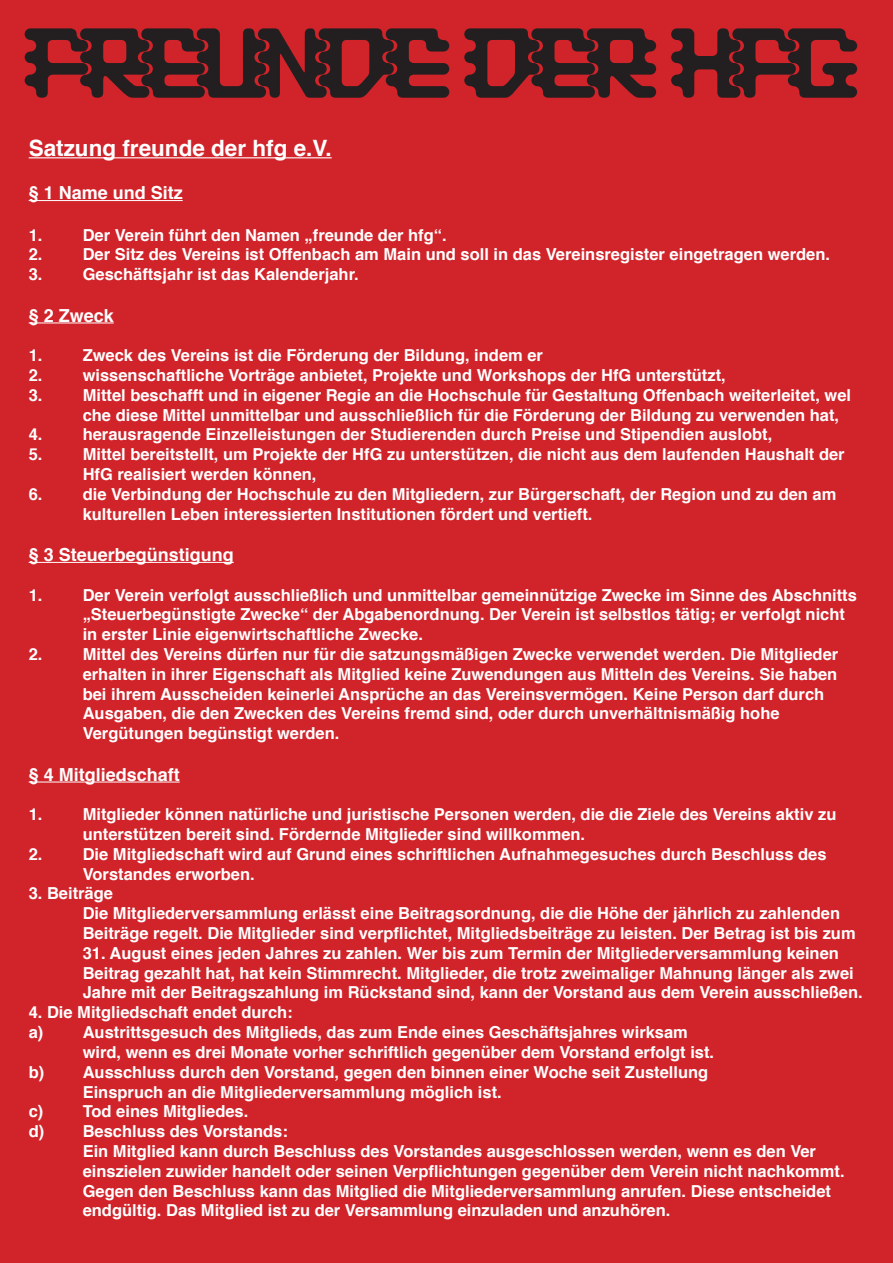
<style>
.page{position:relative;width:893px;height:1263px;background:#d1232a}
.page>*{position:absolute;margin:0;border:0;box-sizing:border-box;transform-origin:0 0}
.t1{font:115.5px "CLUSTER";color:#231f20}
.t2{font:700 22.5px "Helvetica";color:#fff}
.t3{font:700 18px "Helvetica";color:#fff}
.t4{font:700 16.5px/19.8px "Helvetica";color:#fff}
</style>
<div class="page">
<hr style="left:29px;top:157px;width:303px;height:1px;background:#fff">
<hr style="left:29px;top:200px;width:154px;height:1px;background:#fff">
<hr style="left:29px;top:322px;width:85px;height:1px;background:#fff">
<hr style="left:29px;top:562px;width:205px;height:1px;background:#fff">
<hr style="left:29px;top:781px;width:151px;height:1px;background:#fff">
<p class="t1" style="left:29px;top:5px;width:826px">FREUNDE DER HFG</p>
<p class="t2" style="left:29px;top:130px;width:304px">Satzung freunde der hfg e.V.</p>
<p class="t3" style="left:29px;top:178px;width:156px">§ 1 Name und Sitz</p>
<p class="t4" style="left:29px;top:225px;width:15px">1.</p>
<p class="t4" style="left:83px;top:225px;width:365px">Der Verein führt den Namen „freunde der hfg“.</p>
<p class="t4" style="left:29px;top:245px;width:15px">2.</p>
<p class="t4" style="left:83px;top:245px;width:749px">Der Sitz des Vereins ist Offenbach am Main und soll in das Vereinsregister eingetragen werden.</p>
<p class="t4" style="left:29px;top:265px;width:15px">3.</p>
<p class="t4" style="left:83px;top:265px;width:278px">Geschäftsjahr ist das Kalenderjahr.</p>
<p class="t3" style="left:29px;top:301px;width:87px">§ 2 Zweck</p>
<p class="t4" style="left:29px;top:346px;width:15px">1.</p>
<p class="t4" style="left:83px;top:346px;width:462px">Zweck des Vereins ist die Förderung der Bildung, indem er</p>
<p class="t4" style="left:29px;top:365px;width:15px">2.</p>
<p class="t4" style="left:83px;top:365px;width:645px">wissenschaftliche Vorträge anbietet, Projekte und Workshops der HfG unterstützt,</p>
<p class="t4" style="left:29px;top:385px;width:15px">3.</p>
<p class="t4" style="left:83px;top:385px;width:770px">Mittel beschafft und in eigener Regie an die Hochschule für Gestaltung Offenbach weiterleitet, wel che diese Mittel unmittelbar und ausschließlich für die Förderung der Bildung zu verwenden hat,</p>
<p class="t4" style="left:29px;top:425px;width:15px">4.</p>
<p class="t4" style="left:83px;top:425px;width:691px">herausragende Einzelleistungen der Studierenden durch Preise und Stipendien auslobt,</p>
<p class="t4" style="left:29px;top:445px;width:15px">5.</p>
<p class="t4" style="left:83px;top:445px;width:763px">Mittel bereitstellt, um Projekte der HfG zu unterstützen, die nicht aus dem laufenden Haushalt der<br>HfG realisiert werden können,</p>
<p class="t4" style="left:29px;top:484px;width:15px">6.</p>
<p class="t4" style="left:83px;top:484px;width:755px">die Verbindung der Hochschule zu den Mitgliedern, zur Bürgerschaft, der Region und zu den am kulturellen Leben interessierten Institutionen fördert und vertieft.</p>
<p class="t3" style="left:29px;top:540px;width:207px">§ 3 Steuerbegünstigung</p>
<p class="t4" style="left:29px;top:585px;width:15px">1.</p>
<p class="t4" style="left:83px;top:585px;width:776px">Der Verein verfolgt ausschließlich und unmittelbar gemeinnützige Zwecke im Sinne des Abschnitts „Steuerbegünstigte Zwecke“ der Abgabenordnung. Der Verein ist selbstlos tätig; er verfolgt nicht in erster Linie eigenwirtschaftliche Zwecke.</p>
<p class="t4" style="left:29px;top:644px;width:15px">2.</p>
<p class="t4" style="left:83px;top:644px;width:757px">Mittel des Vereins dürfen nur für die satzungsmäßigen Zwecke verwendet werden. Die Mitglieder erhalten in ihrer Eigenschaft als Mitglied keine Zuwendungen aus Mitteln des Vereins. Sie haben bei ihrem Ausscheiden keinerlei Ansprüche an das Vereinsvermögen. Keine Person darf durch Ausgaben, die den Zwecken des Vereins fremd sind, oder durch unverhältnismäßig hohe</p>
<p class="t4" style="left:83px;top:724px;width:258px">Vergütungen begünstigt werden.</p>
<p class="t3" style="left:29px;top:760px;width:153px">§ 4 Mitgliedschaft</p>
<p class="t4" style="left:29px;top:805px;width:15px">1.</p>
<p class="t4" style="left:83px;top:805px;width:755px">Mitglieder können natürliche und juristische Personen werden, die die Ziele des Vereins aktiv zu unterstützen bereit sind. Fördernde Mitglieder sind willkommen.</p>
<p class="t4" style="left:29px;top:844px;width:15px">2.</p>
<p class="t4" style="left:83px;top:844px;width:745px">Die Mitgliedschaft wird auf Grund eines schriftlichen Aufnahmegesuches durch Beschluss des<br>Vorstandes erworben.</p>
<p class="t4" style="left:29px;top:884px;width:86px">3. Beiträge</p>
<p class="t4" style="left:83px;top:904px;width:774px">Die Mitgliederversammlung erlässt eine Beitragsordnung, die die Höhe der jährlich zu zahlenden<br>Beiträge regelt. Die Mitglieder sind verpflichtet, Mitgliedsbeiträge zu leisten. Der Betrag ist bis zum</p>
<p class="t4" style="left:83px;top:943px;width:782px">31. August eines jeden Jahres zu zahlen. Wer bis zum Termin der Mitgliederversammlung keinen<br>Beitrag gezahlt hat, hat kein Stimmrecht. Mitglieder, die trotz zweimaliger Mahnung länger als zwei<br>Jahre mit der Beitragszahlung im Rückstand sind, kann der Vorstand aus dem Verein ausschließen.</p>
<p class="t4" style="left:29px;top:1003px;width:266px">4. Die Mitgliedschaft endet durch:</p>
<p class="t4" style="left:29px;top:1022px;width:661px">a) Austrittsgesuch des Mitglieds, das zum Ende eines Geschäftsjahres wirksam</p>
<p class="t4" style="left:83px;top:1042px;width:633px">wird, wenn es drei Monate vorher schriftlich gegenüber dem Vorstand erfolgt ist.</p>
<p class="t4" style="left:29px;top:1062px;width:681px">b) Ausschluss durch den Vorstand, gegen den binnen einer Woche seit Zustellung</p>
<p class="t4" style="left:83px;top:1082px;width:421px">Einspruch an die Mitgliederversammlung möglich ist.</p>
<p class="t4" style="left:29px;top:1102px;width:221px">c) Tod eines Mitgliedes.</p>
<p class="t4" style="left:29px;top:1121px;width:261px">d) Beschluss des Vorstands:</p>
<p class="t4" style="left:83px;top:1141px;width:763px">Ein Mitglied kann durch Beschluss des Vorstandes ausgeschlossen werden, wenn es den Ver einszielen zuwider handelt oder seinen Verpflichtungen gegenüber dem Verein nicht nachkommt.<br>Gegen den Beschluss kann das Mitglied die Mitgliederversammlung anrufen. Diese entscheidet endgültig. Das Mitglied ist zu der Versammlung einzuladen und anzuhören.</p>
</div>
